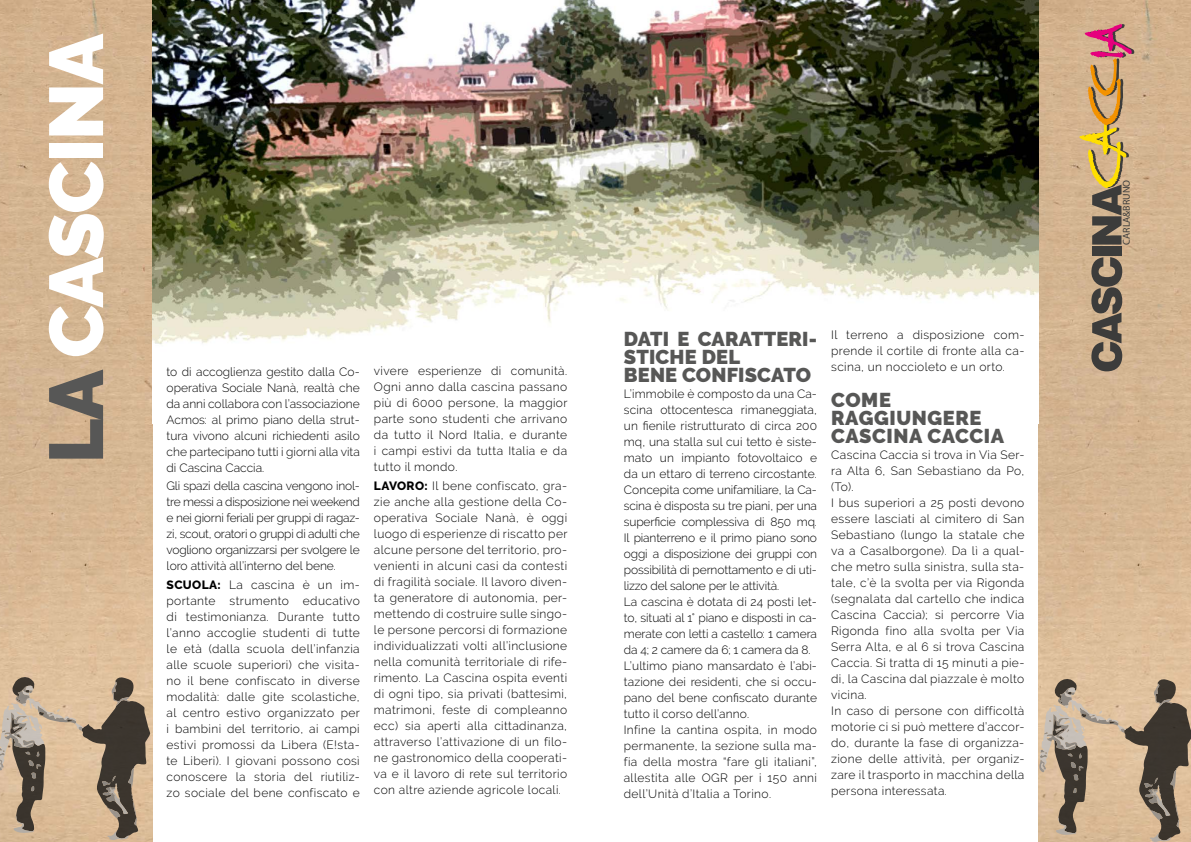
<style>
.page{position:relative;width:1191px;height:842px;background:#fff}
.page>*{position:absolute;margin:0;border:0;box-sizing:border-box;transform-origin:0 0}
.t1{font:900 76px "Raleway";letter-spacing:-.02em;color:#fff}
.t2{font:900 20px/18px "Raleway";letter-spacing:.01em;color:#575756}
.t3{font:900 20px/18px "Raleway";letter-spacing:.03em;color:#575756}
.t4{font:300 12px/16px "Raleway";letter-spacing:.025em;color:#000;text-align:justify}
.t5{font:10px "Myriad Pro";color:#3c3c3b}
.s1{color:#575756}
.s2{font-weight:800}
</style>
<div class="page">
<img style="left:0;top:0;width:152px;height:842px">
<img style="left:1038px;top:0;width:153px;height:842px">
<img style="left:152px;top:0;width:886px;height:345px">
<svg style="left:0;top:676px;width:150px;height:164px;background:#ab957c"></svg>
<svg style="left:1039px;top:678px;width:152px;height:164px;background:#ad977e"></svg>
<svg style="left:1091px;top:257px;width:31px;height:114px;background:#776b5c"></svg>
<div style="left:1092px;top:246px;width:29px;height:10px;background:#3c3c3b"></div>
<svg style="left:1079px;top:24px;width:55px;height:221px;background:#c09970"></svg>
<h1 class="t1" style="left:32px;top:463px;width:431px;rotate:-90deg"><span class="s1">LA</span> CASCINA</h1>
<p class="t4" style="left:167px;top:363px;width:195px">to di accoglienza gestito dalla Co&shy;operativa Sociale Nanà, realtà che da anni collabora con l’associazione Acmos: al primo piano della strut&shy;tura vivono alcuni richiedenti asilo che partecipano tutti i giorni alla vita di Cascina Caccia.</p>
<p class="t4" style="left:167px;top:478px;width:195px">Gli spazi della cascina vengono inol&shy;tre messi a disposizione nei weekend e nei giorni feriali per gruppi di ragaz&shy;zi, scout, oratori o gruppi di adulti che vogliono organizzarsi per svolgere le loro attività all’interno del bene.</p>
<p class="t4" style="left:167px;top:577px;width:195px"><span class="s2">SCUOLA:</span> La cascina è un im&shy;portante strumento educativo di testimonianza. Durante tutto l’anno accoglie studenti di tutte le età (dalla scuola dell’infanzia alle scuole superiori) che visita&shy;no il bene confiscato in diverse modalità: dalle gite scolastiche, al centro estivo organizzato per i bambini del territorio, ai campi estivi promossi da Libera (E!sta&shy;te Liberi). I giovani possono così conoscere la storia del riutiliz&shy;zo sociale del bene confiscato e</p>
<p class="t4" style="left:374px;top:363px;width:195px">vivere esperienze di comunità.<br>Ogni anno dalla cascina passano più di 6000 persone, la maggior parte sono studenti che arrivano da tutto il Nord Italia, e durante i campi estivi da tutta Italia e da tutto il mondo.</p>
<p class="t4" style="left:374px;top:478px;width:195px"><span class="s2">LAVORO:</span> Il bene confiscato, gra&shy;zie anche alla gestione della Co&shy;operativa Sociale Nanà, è oggi luogo di esperienze di riscatto per alcune persone del territorio, pro&shy;venienti in alcuni casi da contesti di fragilità sociale. Il lavoro diven&shy;ta generatore di autonomia, per&shy;mettendo di costruire sulle singo&shy;le persone percorsi di formazione individualizzati volti all’inclusione nella comunità territoriale di rife&shy;rimento. La Cascina ospita eventi di ogni tipo, sia privati (battesimi, matrimoni, feste di compleanno ecc) sia aperti alla cittadinanza, attraverso l’attivazione di un filo&shy;ne gastronomico della cooperati&shy;va e il lavoro di rete sul territorio con altre aziende agricole locali.</p>
<h2 class="t2" style="left:624px;top:330px;width:195px">DATI E CARATTERI-<br>STICHE DEL<br>BENE CONFISCATO</h2>
<p class="t4" style="left:624px;top:386px;width:195px;text-align:left">L’immobile è composto da una Ca&shy;scina ottocentesca rimaneggiata, un fienile ristrutturato di circa 200 mq, una stalla sul cui tetto è siste&shy;mato un impianto fotovoltaico e da un ettaro di terreno circostante.<br>Concepita come unifamiliare, la Ca&shy;scina è disposta su tre piani, per una superficie complessiva di 850 mq.<br>Il pianterreno e il primo piano sono oggi a disposizione dei gruppi con possibilità di pernottamento e di uti&shy;lizzo del salone per le attività.<br>La cascina è dotata di 24 posti let&shy;to, situati al 1° piano e disposti in ca&shy;merate con letti a castello: 1 camera da 4; 2 camere da 6; 1 camera da 8.<br>L’ultimo piano mansardato è l’abi&shy;tazione dei residenti, che si occu&shy;pano del bene confiscato durante tutto il corso dell’anno.<br>Infine la cantina ospita, in modo permanente, la sezione sulla ma&shy;fia della mostra “fare gli italiani”, allestita alle OGR per i 150 anni dell’Unità d’Italia a Torino.</p>
<p class="t4" style="left:831px;top:326px;width:195px">Il terreno a disposizione com&shy;prende il cortile di fronte alla ca&shy;scina, un noccioleto e un orto.</p>
<h2 class="t3" style="left:831px;top:391px;width:174px">COME<br>RAGGIUNGERE<br>CASCINA CACCIA</h2>
<p class="t4" style="left:831px;top:446px;width:195px;text-align:left">Cascina Caccia si trova in Via Ser&shy;ra Alta 6, San Sebastiano da Po, (To).<br>I bus superiori a 25 posti devono essere lasciati al cimitero di San<br>Sebastiano (lungo la statale che va a Casalborgone). Da lì a qual&shy;che metro sulla sinistra, sulla sta&shy;tale, c’è la svolta per via Rigonda (segnalata dal cartello che indica<br>Cascina Caccia); si percorre Via<br>Rigonda fino alla svolta per Via<br>Serra Alta, e al 6 si trova Cascina<br>Caccia. Si tratta di 15 minuti a pie&shy;di, la Cascina dal piazzale è molto vicina.<br>In caso di persone con difficoltà motorie ci si può mettere d’accor&shy;do, durante la fase di organizza&shy;zione delle attività, per organiz&shy;zare il trasporto in macchina della persona interessata.</p>
<p class="t5" style="left:1120px;top:245px;width:66px;rotate:-90deg">CARLA&amp;BRUNO</p>
</div>
